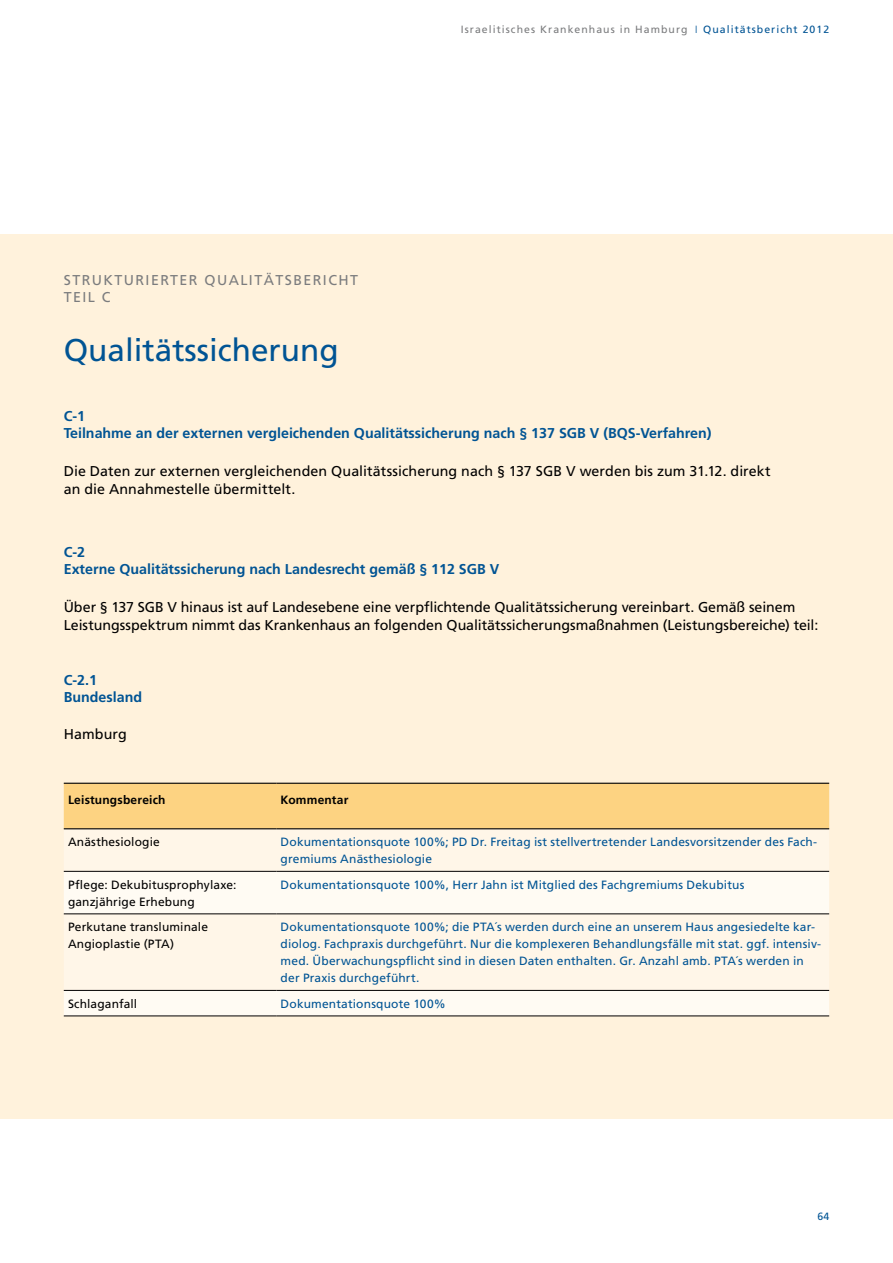
<style>
.page{position:relative;width:893px;height:1263px;background:#fff}
.page>*{position:absolute;margin:0;border:0;box-sizing:border-box;transform-origin:0 0}
.t1{font:31.5px "Frutiger LT";color:#005494}
.t2{font:14.25px/18.8px "Frutiger LT";color:#000}
.t3{font:700 14.25px/17px "Frutiger LT";color:#005494}
.t4{font:14.25px/17px "Frutiger LT";letter-spacing:.1em;color:#7b7c7e}
.t5{font:12px/17px "Frutiger LT";letter-spacing:.015em;color:#005494}
.t6{font:12px/17px "Frutiger LT";letter-spacing:.01em;color:#000}
.t7{font:700 12px "Frutiger LT";letter-spacing:.015em;color:#000}
.t8{font:10.5px "Frutiger LT";letter-spacing:.1em;color:#7b7c7e}
.t9{font:10.5px "Frutiger LT";color:#005494}
.s1{font-weight:300;color:#005494}
.s2{color:#005494}
</style>
<div class="page">
<div style="left:0;top:234px;width:893px;height:884px;background:#fff2dc"></div>
<div style="left:64px;top:784px;width:765px;height:44px;background:#fdd382"></div>
<div style="left:64px;top:829px;width:765px;height:42px;background:#fff6e8"></div>
<svg style="left:64px;top:872px;width:765px;height:144px;fill:#fff6e8"></svg>
<hr style="left:64px;top:871px;width:212px;height:1px;background:#000">
<hr style="left:276px;top:871px;width:553px;height:1px;background:#000">
<hr style="left:64px;top:913px;width:212px;height:1px;background:#000">
<hr style="left:276px;top:913px;width:553px;height:1px;background:#000">
<hr style="left:64px;top:990px;width:212px;height:1px;background:#000">
<hr style="left:276px;top:990px;width:553px;height:1px;background:#000">
<hr style="left:64px;top:1016px;width:212px;height:1px;background:#000">
<hr style="left:276px;top:1016px;width:553px;height:1px;background:#000">
<hr style="left:64px;top:783px;width:212px;height:1px;background:#000">
<hr style="left:276px;top:783px;width:553px;height:1px;background:#000">
<hr style="left:64px;top:828px;width:212px;height:1px;background:#000">
<hr style="left:276px;top:828px;width:553px;height:1px;background:#000">
<p class="t4" style="left:64px;top:272px;width:296px">STRUKTURIERTER QUALITÄTSBERICHT<br>TEIL C</p>
<h1 class="t1" style="left:64px;top:332px;width:276px">Qualitätssicherung</h1>
<p class="t8" style="left:461px;top:24px;width:370px">Israelitisches Krankenhaus in Hamburg <span class="s1">I</span> <span class="s2">Qualitätsbericht 2012</span></p>
<p class="t3" style="left:64px;top:408px;width:649px">C-1<br>Teilnahme an der externen vergleichenden Qualitätssicherung nach § 137 SGB V (BQS-Verfahren)</p>
<p class="t2" style="left:64px;top:461px;width:708px">Die Daten zur externen vergleichenden Qualitätssicherung nach § 137 SGB V werden bis zum 31.12. direkt an die Annahmestelle übermittelt.</p>
<p class="t3" style="left:64px;top:544px;width:437px">C-2<br>Externe Qualitätssicherung nach Landesrecht gemäß § 112 SGB V</p>
<p class="t2" style="left:64px;top:597px;width:756px">Über § 137 SGB V hinaus ist auf Landesebene eine verpflichtende Qualitätssicherung vereinbart. Gemäß seinem<br>Leistungsspektrum nimmt das Krankenhaus an folgenden Qualitätssicherungsmaßnahmen (Leistungsbereiche) teil:</p>
<p class="t3" style="left:64px;top:671px;width:80px">C-2.1<br>Bundesland</p>
<p class="t2" style="left:64px;top:725px;width:64px">Hamburg</p>
<p class="t7" style="left:68px;top:792px;width:99px">Leistungsbereich</p>
<p class="t7" style="left:281px;top:792px;width:69px">Kommentar</p>
<p class="t6" style="left:68px;top:834px;width:93px">Anästhesiologie</p>
<p class="t5" style="left:281px;top:834px;width:538px">Dokumentationsquote 100%; PD Dr. Freitag ist stellvertretender Landesvorsitzender des Fach&shy;gremiums Anästhesiologie</p>
<p class="t6" style="left:68px;top:876px;width:170px">Pflege: Dekubitusprophylaxe: ganzjährige Erhebung</p>
<p class="t5" style="left:281px;top:876px;width:465px">Dokumentationsquote 100%, Herr Jahn ist Mitglied des Fachgremiums Dekubitus</p>
<p class="t6" style="left:68px;top:919px;width:141px">Perkutane transluminale<br>Angioplastie (PTA)</p>
<p class="t5" style="left:281px;top:919px;width:542px">Dokumentationsquote 100%; die PTA´s werden durch eine an unserem Haus angesiedelte kar&shy;diolog. Fachpraxis durchgeführt. Nur die komplexeren Behandlungsfälle mit stat. ggf. intensiv&shy;med. Überwachungspflicht sind in diesen Daten enthalten. Gr. Anzahl amb. PTA´s werden in der Praxis durchgeführt.</p>
<p class="t6" style="left:68px;top:995px;width:71px">Schlaganfall</p>
<p class="t5" style="left:281px;top:995px;width:167px">Dokumentationsquote 100%</p>
<p class="t9" style="left:817px;top:1210px;width:13px">64</p>
</div>
